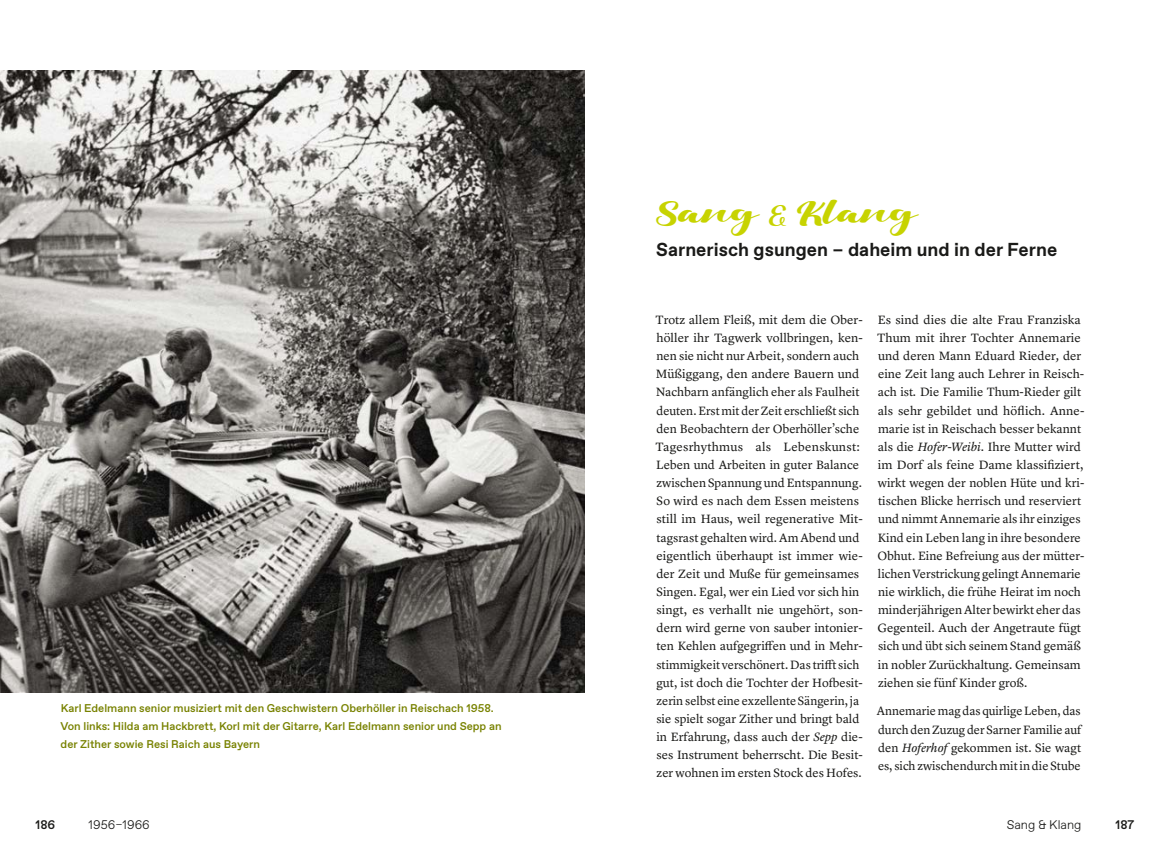
<style>
.page{position:relative;width:1170px;height:851px;background:#fff}
.page>*{position:absolute;margin:0;border:0;box-sizing:border-box;transform-origin:0 0}
.t1{font:32.5px "Viksi Script";color:#c7d300}
.t2{font:700 18.75px "Favorit Std";color:#1a1a18}
.t3{font:12.5px/18.1px "Lyon Text";color:#1a1a18}
.t4{font:300 12.5px "Favorit Std";color:#1a1a18}
.t5{font:500 12.5px "Favorit Std";color:#1a1a18}
.t6{font:500 11.25px/18.1px "Favorit Std";color:#788200}
.s1{font-style:italic}
</style>
<div class="page">
<img style="left:0;top:71px;width:585px;height:621px">
<p class="t6" style="left:60px;top:698px;width:442px">Karl Edelmann senior musiziert mit den Geschwistern Oberhöller in Reischach 1958.<br>Von links: Hilda am Hackbrett, Korl mit der Gitarre, Karl Edelmann senior und Sepp an der Zither sowie Resi Raich aus Bayern</p>
<h1 class="t1" style="left:656px;top:192px;width:263px">Sang &amp; Klang</h1>
<h2 class="t2" style="left:656px;top:236px;width:402px">Sarnerisch gsungen – daheim und in der Ferne</h2>
<p class="t3" style="left:655px;top:309px;width:209px">Trotz allem Fleiß, mit dem die Ober&shy;höller ihr Tagwerk vollbringen, ken&shy;nen sie nicht nur Arbeit, sondern auch Müßiggang, den andere Bauern und Nachbarn anfänglich eher als Faulheit deuten. Erst mit der Zeit erschließt sich den Beobachtern der Oberhöller’sche Tagesrhythmus als Lebenskunst:<br>Leben und Arbeiten in guter Balance zwischen Spannung und Entspannung.<br>So wird es nach dem Essen meistens still im Haus, weil regenerative Mit&shy;tagsrast gehalten wird. Am Abend und eigentlich überhaupt ist immer wie&shy;der Zeit und Muße für gemeinsames Singen. Egal, wer ein Lied vor sich hin singt, es verhallt nie ungehört, son&shy;dern wird gerne von sauber intonier&shy;ten Kehlen aufgegriffen und in Mehr&shy;stimmigkeit verschönert. Das trifft sich gut, ist doch die Tochter der Hofbesit&shy;zerin selbst eine exzellente Sängerin, ja sie spielt sogar Zither und bringt bald in Erfahrung, dass auch der <span class="s1">Sepp</span> die&shy;ses Instrument beherrscht. Die Besit&shy;zer wohnen im ersten Stock des Hofes.</p>
<p class="t3" style="left:877px;top:309px;width:209px">Es sind dies die alte Frau Franziska Thum mit ihrer Tochter Annemarie und deren Mann Eduard Rieder<span class="s1">,</span> der eine Zeit lang auch Lehrer in Reisch&shy;ach ist<span class="s1">.</span> Die Familie Thum-Rieder gilt als sehr gebildet und höflich. Anne&shy;marie ist in Reischach besser bekannt als die <span class="s1">Hofer-Weibi</span>. Ihre Mutter wird im Dorf als feine Dame klassifiziert, wirkt wegen der noblen Hüte und kri&shy;tischen Blicke herrisch und reserviert und nimmt Annemarie als ihr einziges Kind ein Leben lang in ihre besondere Obhut. Eine Befreiung aus der mütter&shy;lichen Verstrickung gelingtAnnemarie nie wirklich, die frühe Heirat im noch minderjährigen Alter bewirkt eher das Gegenteil. Auch der Angetraute fügt sich und übt sich seinem Stand gemäß in nobler Zurückhaltung. Gemeinsam ziehen sie fünf Kinder groß.</p>
<p class="t3" style="left:876px;top:701px;width:206px;text-align:justify">Annemarie mag das quirlige Leben, das durch den Zuzug der Sarner Familie auf den <span class="s1">Hoferhof</span> gekommen ist. Sie wagt es, sich zwischendurch mit in die Stube</p>
<p class="t5" style="left:35px;top:816px;width:22px">186</p>
<p class="t4" style="left:89px;top:816px;width:63px">1956–1966</p>
<p class="t4" style="left:1006px;top:816px;width:76px">Sang &amp; Klang</p>
<p class="t5" style="left:1115px;top:816px;width:21px">187</p>
</div>
